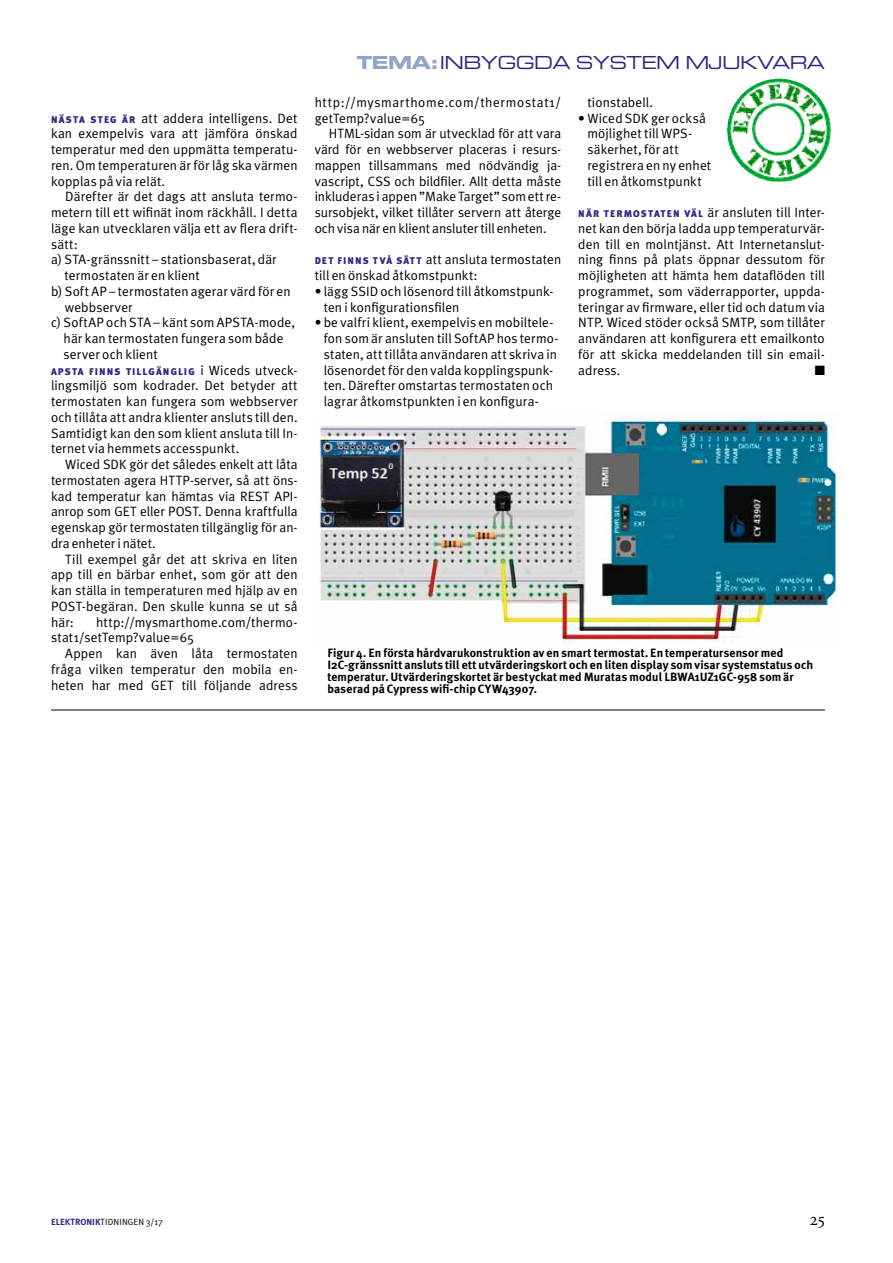
<style>
.page{position:relative;width:893px;height:1263px;background:#fff}
.page>*{position:absolute;margin:0;border:0;box-sizing:border-box;transform-origin:0 0}
.t1{font:18px "Eurostile Extended Two";letter-spacing:-.04em;color:#312783}
.t2{font:13.5px/15.8px "Meta Plus Normal";letter-spacing:.01em;color:#000;text-align:justify}
.t3{font:13.5px/15.8px "Meta Plus Normal";letter-spacing:.04em;color:#000}
.t4{font:13.5px "Zapf Dingbats ITC";color:#000}
.t5{font:700 12px/12px "Meta Plus";letter-spacing:.01em;color:#000}
.t6{font:900 9.75px "Meta Plus";letter-spacing:.11em;color:#312783}
.t7{font:9px "Meta Plus Normal";letter-spacing:.015em;color:#000}
.s1{font-family:"Meta Plus";font-weight:900;font-size:9.75px;color:#312783}
.s2{font-family:"Meta Plus Normal";font-weight:400;font-size:13.5px;color:#000}
.s3{font-family:"Eurostile Bold Extended Two";color:#8ea5c8}
.s4{font-family:"Meta Plus";font-weight:700;color:#312783}
</style>
<div class="page">
<img style="left:319px;top:414px;width:518px;height:230px">
<img style="left:727px;top:79px;width:104px;height:104px;border-radius:52px">
<hr style="left:51px;top:710px;width:774px;height:1px;background:#000">
<p class="t2" style="left:51px;top:110px;width:248px"><span class="s1">N Ä S TA S TEG ÄR</span> att addera intelligens. Det kan exempelvis vara att jämföra önskad temperatur med den uppmätta temperatu&shy;ren. Om temperaturen är för låg ska värmen kopplas på via relät.</p>
<p class="t2" style="left:65px;top:189px;width:234px">Därefter är det dags att ansluta termo-</p>
<p class="t2" style="left:51px;top:204px;width:248px">metern till ett wifinät inom räckhåll. I detta</p>
<p class="t2" style="left:51px;top:220px;width:248px">läge kan utvecklaren välja ett av flera drift-</p>
<p class="t2" style="left:51px;top:236px;width:28px">sätt:</p>
<p class="t2" style="left:51px;top:252px;width:227px">a) STA-gränssnitt – stationsbaserat, där</p>
<p class="t2" style="left:64px;top:267px;width:137px">termostaten är en klient</p>
<p class="t2" style="left:51px;top:283px;width:241px">b) Soft AP – termostaten agerar värd för en</p>
<p class="t2" style="left:65px;top:299px;width:69px">webbserver</p>
<p class="t2" style="left:51px;top:315px;width:246px">c) SoftAP och STA – känt som APSTA-mode,</p>
<p class="t2" style="left:64px;top:330px;width:221px">här kan termostaten fungera som både</p>
<p class="t2" style="left:64px;top:346px;width:96px">server och klient</p>
<p class="t6" style="left:51px;top:365px;width:8px">APSTA</p>
<p class="t6" style="left:89px;top:365px;width:210px">FINNS TILLGÄNGLIG <span class="s2">i Wiceds utveck-</span></p>
<p class="t2" style="left:51px;top:378px;width:248px">lingsmiljö som kodrader. Det betyder att termostaten kan fungera som webbserver och tillåta att andra klienter ansluts till den.<br>Samtidigt kan den som klient ansluta till In&shy;ternet via hemmets accesspunkt.</p>
<p class="t2" style="left:51px;top:456px;width:248px;text-indent:14px">Wiced SDK gör det således enkelt att låta termostaten agera HTTP-server, så att öns&shy;kad temperatur kan hämtas via REST API&shy;anrop som GET eller POST. Denna kraftfulla egenskap gör termostaten tillgänglig för an&shy;dra enheter i nätet.</p>
<p class="t2" style="left:51px;top:551px;width:248px;text-indent:14px">Till exempel går det att skriva en liten app till en bärbar enhet, som gör att den kan ställa in temperaturen med hjälp av en POST-begäran. Den skulle kunna se ut så här:</p>
<p class="t2" style="left:51px;top:614px;width:248px;text-indent:45px">http://mysmarthome.com/thermo&shy;stat1/setTemp?value=65</p>
<p class="t2" style="left:51px;top:645px;width:248px;text-indent:14px">Appen kan även låta termostaten fråga vilken temperatur den mobila en&shy;heten har med GET till följande adress</p>
<h1 class="t1" style="left:357px;top:51px;width:470px"><span class="s3">TEMA:</span>INBYGGDA SYSTEM MJUKVARA</h1>
<p class="t3" style="left:315px;top:94px;width:248px">http://mysmarthome.com/thermostat1/ getTemp?value=65</p>
<p class="t2" style="left:315px;top:126px;width:248px;text-indent:14px">HTML-sidan som är utvecklad för att vara värd för en webbserver placeras i resurs&shy;mappen tillsammans med nödvändig ja&shy;vascript, CSS och bildfiler. Allt detta måste inkluderas i appen ”Make Target” som ett re&shy;sursobjekt, vilket tillåter servern att återge och visa när en klient ansluter till enheten.</p>
<p class="t2" style="left:315px;top:252px;width:248px"><span class="s1">DET FINNS T VÅ SÄT T</span> att ansluta termostaten till en önskad åtkomstpunkt:</p>
<p class="t2" style="left:324px;top:283px;width:231px;text-indent:-9px">• lägg SSID och lösenord till åtkomstpunk&shy;ten i konfigurationsfilen</p>
<p class="t2" style="left:324px;top:315px;width:236px;text-align:left;text-indent:-9px">• be valfri klient, exempelvis en mobiltele&shy;fon som är ansluten till SoftAP hos termo&shy;staten, att tillåta användaren att skriva in lösenordet för den valda kopplingspunk&shy;ten. Därefter omstartas termostaten och lagrar åtkomstpunkten i en konfigura-</p>
<p class="t2" style="left:587px;top:94px;width:67px">tionstabell.</p>
<p class="t2" style="left:587px;top:110px;width:125px;text-align:left;text-indent:-9px">• Wiced SDK ger också möjlighet till WPS&shy;säkerhet, för att registrera en ny enhet till en åtkomstpunkt</p>
<p class="t2" style="left:578px;top:204px;width:248px"><span class="s1">N ÄR TERMOSTATEN VÄL</span> är ansluten till Inter&shy;net kan den börja ladda upp temperaturvär&shy;den till en molntjänst. Att Internetanslut&shy;ning finns på plats öppnar dessutom för möjligheten att hämta hem dataflöden till programmet, som väderrapporter, uppda&shy;teringar av firmware, eller tid och datum via NTP. Wiced stöder också SMTP, som tillåter användaren att konfigurera ett emailkonto för att skicka meddelanden till sin email&shy;adress.</p>
<p class="t4" style="left:815px;top:364px;width:12px">■</p>
<p class="t5" style="left:327px;top:646px;width:487px">Figur 4. En första hårdvarukonstruktion av en smart termostat. En temperatursensor med I2C-gränssnitt ansluts till ett utvärderingskort och en liten display som visar systemstatus och temperatur. Utvärderingskortet är bestyckat med Muratas modul LBWA1UZ1GC-958 som är baserad på Cypress wifi-chip CYW43907.</p>
<p class="t7" style="left:51px;top:1216px;width:114px"><span class="s4">ELEKTRONIK</span>TIDNINGEN 3/17</p>
</div>
